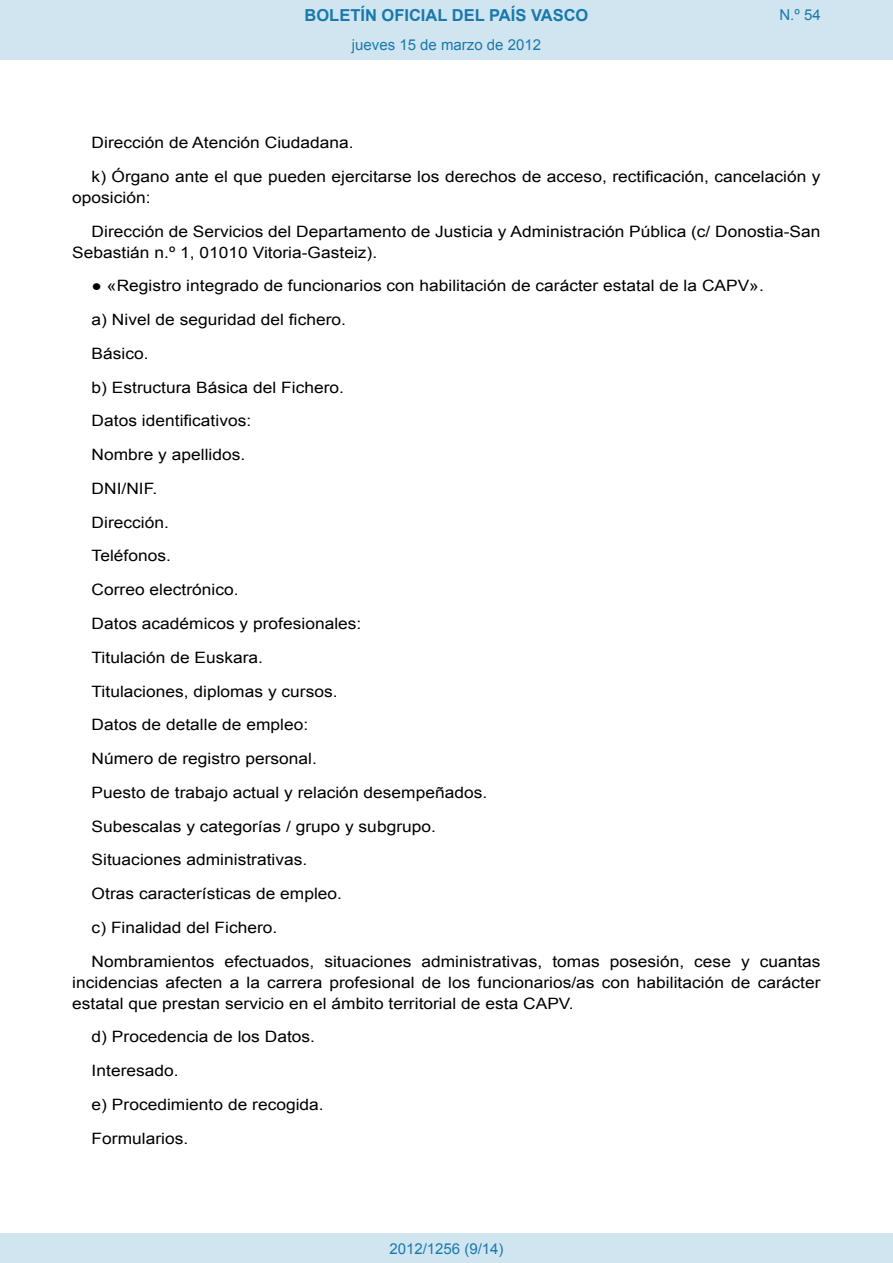
<style>
.page{position:relative;width:893px;height:1263px;background:#fff}
.page>*{position:absolute;margin:0;border:0;box-sizing:border-box;transform-origin:0 0}
.t1{font:700 16.5px "Arial";color:#1879ad}
.BOPVDetalle{font:15.6px/21px "Arial";color:#000;scale:1.11 1}
.Paginacion_Centro{font:15px "Arial";color:#1879ad}
</style>
<div class="page">
<div style="left:0;top:0;width:893px;height:60px;background:#d0e5f0"></div>
<div style="left:0;top:1233px;width:893px;height:30px;background:#d0e5f0"></div>
<p class="t1" style="left:305px;top:4px;width:285px">BOLETÍN OFICIAL DEL PAÍS VASCO</p>
<p class="Paginacion_Centro" style="left:352px;top:35px;width:191px">jueves 15 de marzo de 2012</p>
<p class="Paginacion_Centro" style="left:779px;top:5px;width:43px">N.º 54</p>
<p class="BOPVDetalle" style="left:92px;top:132px;width:238px">Dirección de Atención Ciudadana.</p>
<p class="BOPVDetalle" style="left:72px;top:166px;width:676px;text-indent:19px">k) Órgano ante el que pueden ejercitarse los derechos de acceso, rectificación, cancelación y oposición:</p>
<p class="BOPVDetalle" style="left:72px;top:221px;width:676px;text-indent:19px">Dirección de Servicios del Departamento de Justicia y Administración Pública (c/ Donostia-San<br>Sebastián n.º 1, 01010 Vitoria-Gasteiz).</p>
<p class="BOPVDetalle" style="left:92px;top:276px;width:607px">● «Registro integrado de funcionarios con habilitación de carácter estatal de la CAPV».</p>
<p class="BOPVDetalle" style="left:92px;top:309px;width:231px">a) Nivel de seguridad del fichero.</p>
<p class="BOPVDetalle" style="left:92px;top:343px;width:53px">Básico.</p>
<p class="BOPVDetalle" style="left:92px;top:377px;width:229px">b) Estructura Básica del Fichero.</p>
<p class="BOPVDetalle" style="left:92px;top:411px;width:145px">Datos identificativos:</p>
<p class="BOPVDetalle" style="left:92px;top:444px;width:140px">Nombre y apellidos.</p>
<p class="BOPVDetalle" style="left:92px;top:478px;width:61px">DNI/NIF.</p>
<p class="BOPVDetalle" style="left:92px;top:512px;width:71px">Dirección.</p>
<p class="BOPVDetalle" style="left:92px;top:546px;width:73px">Teléfonos.</p>
<p class="BOPVDetalle" style="left:92px;top:579px;width:134px">Correo electrónico.</p>
<p class="BOPVDetalle" style="left:92px;top:613px;width:245px">Datos académicos y profesionales:</p>
<p class="BOPVDetalle" style="left:92px;top:647px;width:156px">Titulación de Euskara.</p>
<p class="BOPVDetalle" style="left:92px;top:681px;width:223px">Titulaciones, diplomas y cursos.</p>
<p class="BOPVDetalle" style="left:92px;top:714px;width:197px">Datos de detalle de empleo:</p>
<p class="BOPVDetalle" style="left:92px;top:748px;width:204px">Número de registro personal.</p>
<p class="BOPVDetalle" style="left:92px;top:782px;width:358px">Puesto de trabajo actual y relación desempeñados.</p>
<p class="BOPVDetalle" style="left:92px;top:816px;width:312px">Subescalas y categorías / grupo y subgrupo.</p>
<p class="BOPVDetalle" style="left:92px;top:849px;width:196px">Situaciones administrativas.</p>
<p class="BOPVDetalle" style="left:92px;top:883px;width:227px">Otras características de empleo.</p>
<p class="BOPVDetalle" style="left:92px;top:917px;width:169px">c) Finalidad del Fichero.</p>
<p class="BOPVDetalle" style="left:72px;top:951px;width:676px;text-align:justify;text-indent:19px">Nombramientos efectuados, situaciones administrativas, tomas posesión, cese y cuantas incidencias afecten a la carrera profesional de los funcionarios/as con habilitación de carácter estatal que prestan servicio en el ámbito territorial de esta CAPV.</p>
<p class="BOPVDetalle" style="left:92px;top:1026px;width:203px">d) Procedencia de los Datos.</p>
<p class="BOPVDetalle" style="left:92px;top:1060px;width:80px">Interesado.</p>
<p class="BOPVDetalle" style="left:92px;top:1094px;width:211px">e) Procedimiento de recogida.</p>
<p class="BOPVDetalle" style="left:92px;top:1128px;width:89px">Formularios.</p>
<p class="Paginacion_Centro" style="left:389px;top:1238px;width:116px">2012/1256 (9/14)</p>
</div>
